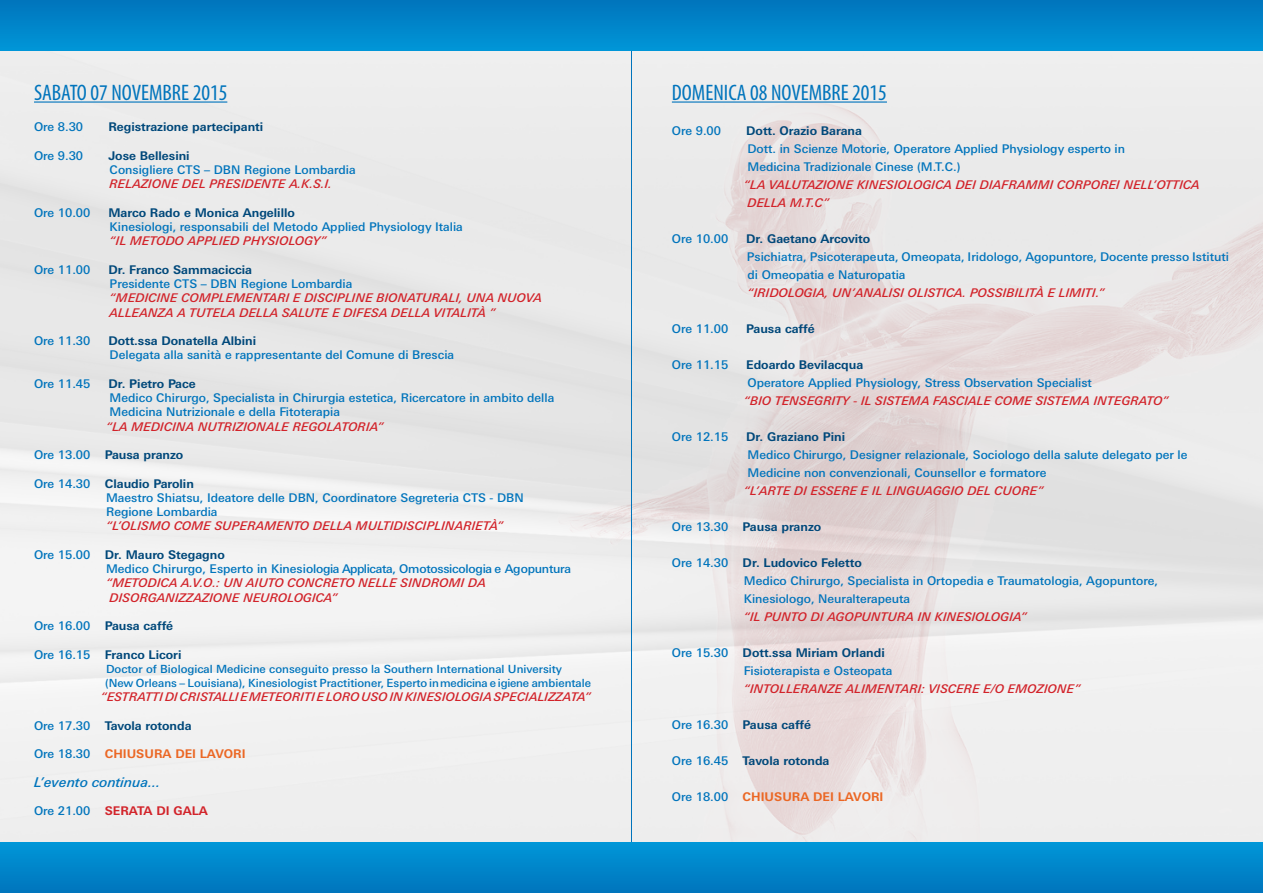
<style>
.page{position:relative;width:1263px;height:893px;background:#fff}
.page>*{position:absolute;margin:0;border:0;box-sizing:border-box;transform-origin:0 0}
.t1{font:condensed 22.5px "Myriad Pro";color:#0074bc}
.t2{font:italic 500 13.5px "Linotype Univers Basic";color:#0074bc}
.t3{font:500 12px "Linotype Univers Basic";color:#0074bc}
.t4{font:italic 500 12px "Linotype Univers Basic";color:#d2232a}
.t5{font:700 12px "Linotype Univers Basic";color:#00487a}
.t6{font:500 12px "Linotype Univers Basic";letter-spacing:-.02em;color:#0074bc}
.t7{font:700 12px "Linotype Univers Basic";color:#eb6724}
.t8{font:700 12px "Linotype Univers Basic";color:#d2232a}
.t9{font:500 11.25px "Linotype Univers Basic";color:#0074bc}
.s1{font-weight:500;color:#0074bc}
</style>
<div class="page">
<img style="left:499px;top:78px;width:764px;height:764px">
<hr style="left:631px;top:0;width:1px;height:892px;background:#0074bc">
<div style="left:0;top:0;width:1263px;height:51px;background:linear-gradient(to bottom,#0074bc,#0096d8)"></div>
<div style="left:0;top:842px;width:1263px;height:51px;background:linear-gradient(to bottom,#0097d8,#0075bc)"></div>
<hr style="left:34px;top:101px;width:193px;height:2px;background:#0074bc">
<hr style="left:672px;top:101px;width:215px;height:2px;background:#0074bc">
<p class="t1" style="left:34px;top:79px;width:195px">SABATO 07 NOVEMBRE 2015</p>
<p class="t3" style="left:34px;top:120px;width:51px">Ore 8.30</p>
<p class="t5" style="left:108px;top:120px;width:156px">Registrazione partecipanti</p>
<p class="t3" style="left:34px;top:148px;width:51px">Ore 9.30</p>
<p class="t5" style="left:108px;top:148px;width:83px">Jose Bellesini</p>
<p class="t3" style="left:110px;top:163px;width:247px">Consigliere CTS – DBN Regione Lombardia</p>
<p class="t4" style="left:110px;top:177px;width:224px">RELAZIONE DEL PRESIDENTE A.K.S.I.</p>
<p class="t3" style="left:34px;top:205px;width:58px">Ore 10.00</p>
<p class="t5" style="left:108px;top:205px;width:188px">Marco Rado e Monica Angelillo</p>
<p class="t3" style="left:110px;top:220px;width:355px">Kinesiologi, responsabili del Metodo Applied Physiology Italia</p>
<p class="t4" style="left:110px;top:234px;width:219px">“IL METODO APPLIED PHYSIOLOGY”</p>
<p class="t3" style="left:34px;top:262px;width:58px">Ore 11.00</p>
<p class="t5" style="left:108px;top:262px;width:145px">Dr. Franco Sammaciccia</p>
<p class="t3" style="left:110px;top:277px;width:244px">Presidente CTS – DBN Regione Lombardia</p>
<p class="t4" style="left:110px;top:291px;width:434px">“MEDICINE COMPLEMENTARI E DISCIPLINE BIONATURALI, UNA NUOVA</p>
<p class="t4" style="left:110px;top:305px;width:388px">ALLEANZA A TUTELA DELLA SALUTE E DIFESA DELLA VITALITÀ ”</p>
<p class="t3" style="left:34px;top:334px;width:58px">Ore 11.30</p>
<p class="t5" style="left:108px;top:334px;width:149px">Dott.ssa Donatella Albini</p>
<p class="t3" style="left:110px;top:348px;width:346px">Delegata alla sanità e rappresentante del Comune di Brescia</p>
<p class="t3" style="left:34px;top:376px;width:58px">Ore 11.45</p>
<p class="t5" style="left:108px;top:376px;width:89px">Dr. Pietro Pace</p>
<p class="t3" style="left:110px;top:391px;width:446px">Medico Chirurgo, Specialista in Chirurgia estetica, Ricercatore in ambito della</p>
<p class="t3" style="left:110px;top:405px;width:232px">Medicina Nutrizionale e della Fitoterapia</p>
<p class="t4" style="left:106px;top:419px;width:279px">“LA MEDICINA NUTRIZIONALE REGOLATORIA”</p>
<p class="t5" style="left:34px;top:448px;width:151px"><span class="s1">Ore 13.00</span> Pausa pranzo</p>
<p class="t5" style="left:34px;top:476px;width:161px"><span class="s1">Ore 14.30</span> Claudio Parolin</p>
<p class="t3" style="left:106px;top:490px;width:419px">Maestro Shiatsu, Ideatore delle DBN, Coordinatore Segreteria CTS - DBN</p>
<p class="t3" style="left:106px;top:505px;width:113px">Regione Lombardia</p>
<p class="t4" style="left:106px;top:519px;width:399px">“L’OLISMO COME SUPERAMENTO DELLA MULTIDISCIPLINARIETÀ”</p>
<p class="t5" style="left:34px;top:547px;width:192px"><span class="s1">Ore 15.00</span> Dr. Mauro Stegagno</p>
<p class="t6" style="left:106px;top:562px;width:466px">Medico Chirurgo, Esperto in Kinesiologia Applicata, Omotossicologia e Agopuntura</p>
<p class="t4" style="left:106px;top:576px;width:382px">“METODICA A.V.O.: UN AIUTO CONCRETO NELLE SINDROMI DA</p>
<p class="t4" style="left:110px;top:590px;width:230px">DISORGANIZZAZIONE NEUROLOGICA”</p>
<p class="t5" style="left:34px;top:619px;width:141px"><span class="s1">Ore 16.00</span> Pausa caffé</p>
<p class="t5" style="left:34px;top:647px;width:149px"><span class="s1">Ore 16.15</span> Franco Licori</p>
<p class="t9" style="left:106px;top:662px;width:457px">Doctor of Biological Medicine conseguito presso la Southern International University</p>
<p class="t9" style="left:105px;top:676px;width:487px">(New Orleans – Louisiana), Kinesiologist Practitioner, Esperto in medicina e igiene ambientale</p>
<p class="t4" style="left:101px;top:690px;width:492px">“ESTRATTIDICRISTALLIEMETEORITIELOROUSOIN KINESIOLOGIA SPECIALIZZATA”</p>
<p class="t5" style="left:34px;top:718px;width:159px"><span class="s1">Ore 17.30</span> Tavola rotonda</p>
<p class="t7" style="left:34px;top:747px;width:213px"><span class="s1">Ore 18.30</span> CHIUSURA DEI LAVORI</p>
<p class="t2" style="left:34px;top:774px;width:128px">L’evento continua...</p>
<p class="t8" style="left:34px;top:804px;width:175px"><span class="s1">Ore 21.00</span> SERATA DI GALA</p>
<p class="t1" style="left:672px;top:79px;width:217px">DOMENICA 08 NOVEMBRE 2015</p>
<p class="t3" style="left:672px;top:124px;width:51px">Ore 9.00</p>
<p class="t5" style="left:746px;top:124px;width:117px">Dott. Orazio Barana</p>
<p class="t3" style="left:747px;top:142px;width:379px">Dott. in Scienze Motorie, Operatore Applied Physiology esperto in</p>
<p class="t3" style="left:747px;top:160px;width:214px">Medicina Tradizionale Cinese (M.T.C.)</p>
<p class="t4" style="left:744px;top:178px;width:458px">“LA VALUTAZIONE KINESIOLOGICA DEI DIAFRAMMI CORPOREI NELL’OTTICA</p>
<p class="t4" style="left:747px;top:196px;width:84px">DELLA M.T.C”</p>
<p class="t3" style="left:672px;top:232px;width:58px">Ore 10.00</p>
<p class="t5" style="left:746px;top:232px;width:126px">Dr. Gaetano Arcovito</p>
<p class="t3" style="left:747px;top:250px;width:484px">Psichiatra, Psicoterapeuta, Omeopata, Iridologo, Agopuntore, Docente presso Istituti</p>
<p class="t3" style="left:747px;top:268px;width:160px">di Omeopatia e Naturopatia</p>
<p class="t4" style="left:747px;top:286px;width:359px">“IRIDOLOGIA, UN’ANALISI OLISTICA. POSSIBILITÀ E LIMITI.”</p>
<p class="t3" style="left:672px;top:322px;width:58px">Ore 11.00</p>
<p class="t5" style="left:746px;top:322px;width:70px">Pausa caffé</p>
<p class="t3" style="left:672px;top:358px;width:58px">Ore 11.15</p>
<p class="t5" style="left:746px;top:358px;width:119px">Edoardo Bevilacqua</p>
<p class="t3" style="left:747px;top:376px;width:346px">Operatore Applied Physiology, Stress Observation Specialist</p>
<p class="t4" style="left:744px;top:394px;width:426px">“BIO TENSEGRITY - IL SISTEMA FASCIALE COME SISTEMA INTEGRATO”</p>
<p class="t3" style="left:672px;top:430px;width:58px">Ore 12.15</p>
<p class="t5" style="left:746px;top:430px;width:100px">Dr. Graziano Pini</p>
<p class="t3" style="left:747px;top:448px;width:441px">Medico Chirurgo, Designer relazionale, Sociologo della salute delegato per le</p>
<p class="t3" style="left:747px;top:466px;width:300px">Medicine non convenzionali, Counsellor e formatore</p>
<p class="t4" style="left:744px;top:484px;width:301px">“L’ARTE DI ESSERE E IL LINGUAGGIO DEL CUORE”</p>
<p class="t5" style="left:672px;top:520px;width:151px"><span class="s1">Ore 13.30</span> Pausa pranzo</p>
<p class="t5" style="left:672px;top:556px;width:191px"><span class="s1">Ore 14.30</span> Dr. Ludovico Feletto</p>
<p class="t3" style="left:744px;top:574px;width:416px">Medico Chirurgo, Specialista in Ortopedia e Traumatologia, Agopuntore,</p>
<p class="t3" style="left:744px;top:592px;width:168px">Kinesiologo, Neuralterapeuta</p>
<p class="t4" style="left:744px;top:610px;width:285px">“IL PUNTO DI AGOPUNTURA IN KINESIOLOGIA”</p>
<p class="t5" style="left:672px;top:646px;width:214px"><span class="s1">Ore 15.30</span> Dott.ssa Miriam Orlandi</p>
<p class="t3" style="left:744px;top:664px;width:150px">Fisioterapista e Osteopata</p>
<p class="t4" style="left:744px;top:682px;width:338px">“INTOLLERANZE ALIMENTARI: VISCERE E/O EMOZIONE”</p>
<p class="t5" style="left:672px;top:718px;width:141px"><span class="s1">Ore 16.30</span> Pausa caffé</p>
<p class="t5" style="left:672px;top:754px;width:159px"><span class="s1">Ore 16.45</span> Tavola rotonda</p>
<p class="t7" style="left:672px;top:790px;width:213px"><span class="s1">Ore 18.00</span> CHIUSURA DEI LAVORI</p>
</div>
